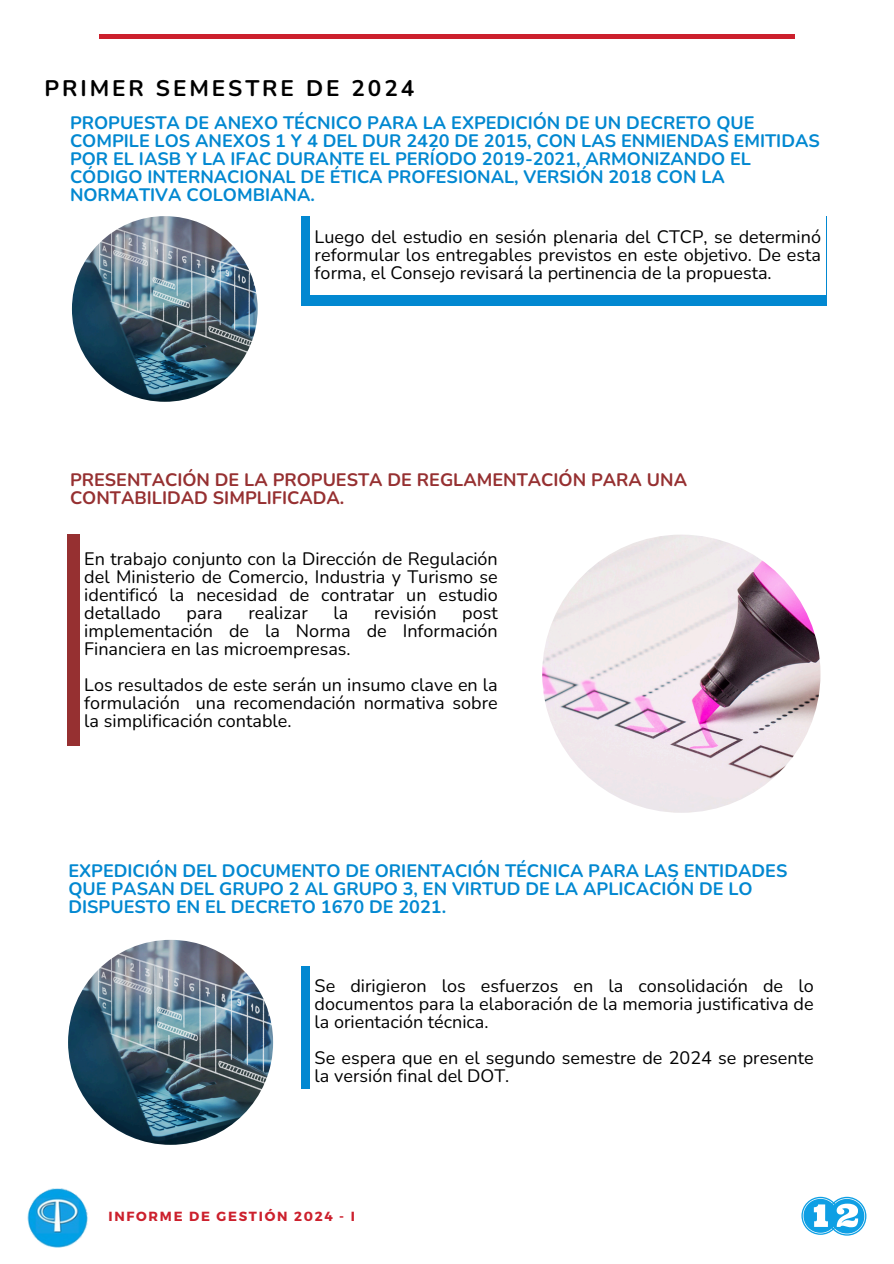
<style>
.page{position:relative;width:894px;height:1264px;background:#fff}
.page>*{position:absolute;margin:0;border:0;box-sizing:border-box;transform-origin:0 0}
.t1{font:700 22.5px "Nunito";letter-spacing:.13em;color:#000}
.t2{font:18px/18px "Nunito";color:#000;text-align:justify}
.t3{font:700 18px/18px "Nunito";color:#0288d1}
.t4{font:700 18px/18px "Nunito";color:#963031}
.t5{font:700 13.2px "Montserrat";letter-spacing:.13em;color:#cc202d}
</style>
<div class="page">
<hr style="left:99px;top:35px;width:695px;height:3px;background:#cc202d">
<img style="left:27px;top:1188px;width:61px;height:59px">
<img style="left:72px;top:216px;width:185px;height:186px;border-radius:50%">
<div style="left:301px;top:216px;width:525px;height:90px;background:#0288d1"></div>
<div style="left:310px;top:215px;width:515px;height:80px;background:#fff"></div>
<svg style="left:801px;top:1196px;width:65px;height:39px"></svg>
<img style="left:542px;top:534px;width:278px;height:278px;border-radius:50%">
<div style="left:68px;top:534px;width:433px;height:212px;background:#963031"></div>
<div style="left:80px;top:534px;width:422px;height:212px;background:#fff"></div>
<img style="left:68px;top:939px;width:205px;height:205px;border-radius:50%">
<p class="t1" style="left:44px;top:73px;width:371px">PRIMER SEMESTRE DE 2024</p>
<h3 class="t3" style="left:70px;top:114px;width:751px">PROPUESTA DE ANEXO TÉCNICO PARA LA EXPEDICIÓN DE UN DECRETO QUE COMPILE LOS ANEXOS 1 Y 4 DEL DUR 2420 DE 2015, CON LAS ENMIENDAS EMITIDAS POR EL IASB Y LA IFAC DURANTE EL PERÍODO 2019-2021, ARMONIZANDO EL CÓDIGO INTERNACIONAL DE ÉTICA PROFESIONAL, VERSIÓN 2018 CON LA NORMATIVA COLOMBIANA.</h3>
<h2 class="t2" style="left:314px;top:228px;width:507px">Luego del estudio en sesión plenaria del CTCP, se determinó reformular los entregables previstos en este objetivo. De esta forma, el Consejo revisará la pertinencia de la propuesta.</h2>
<h3 class="t4" style="left:70px;top:471px;width:618px">PRESENTACIÓN DE LA PROPUESTA DE REGLAMENTACIÓN PARA UNA<br>CONTABILIDAD SIMPLIFICADA.</h3>
<h2 class="t2" style="left:84px;top:550px;width:415px">En trabajo conjunto con la Dirección de Regulación del Ministerio de Comercio, Industria y Turismo se identificó la necesidad de contratar un estudio detallado</h2>
<h2 class="t2" style="left:187px;top:604px;width:38px">para</h2>
<h2 class="t2" style="left:248px;top:604px;width:61px">realizar</h2>
<h2 class="t2" style="left:333px;top:604px;width:16px">la</h2>
<h2 class="t2" style="left:374px;top:604px;width:64px">revisión</h2>
<h2 class="t2" style="left:84px;top:604px;width:415px;text-indent:378px">post implementación de la Norma de Información Financiera en las microempresas.</h2>
<h3 class="t2" style="left:84px;top:676px;width:415px">Los resultados de este serán un insumo clave en la formulación una recomendación normativa sobre la simplificación contable.</h3>
<p class="t3" style="left:68px;top:862px;width:720px">EXPEDICIÓN DEL DOCUMENTO DE ORIENTACIÓN TÉCNICA PARA LAS ENTIDADES<br>QUE PASAN DEL GRUPO 2 AL GRUPO 3, EN VIRTUD DE LA APLICACIÓN DE LO<br>DISPUESTO EN EL DECRETO 1670 DE 2021.</p>
<p class="t2" style="left:314px;top:976px;width:500px">Se dirigieron los esfuerzos en la consolidación de lo documentos para la elaboración de la memoria justificativa de la orientación técnica.</p>
<h2 class="t2" style="left:314px;top:1048px;width:500px">Se espera que en el segundo semestre de 2024 se presente la versión final del DOT.</h2>
<p class="t5" style="left:108px;top:1207px;width:248px">INFORME DE GESTIÓN 2024 - I</p>
</div>
